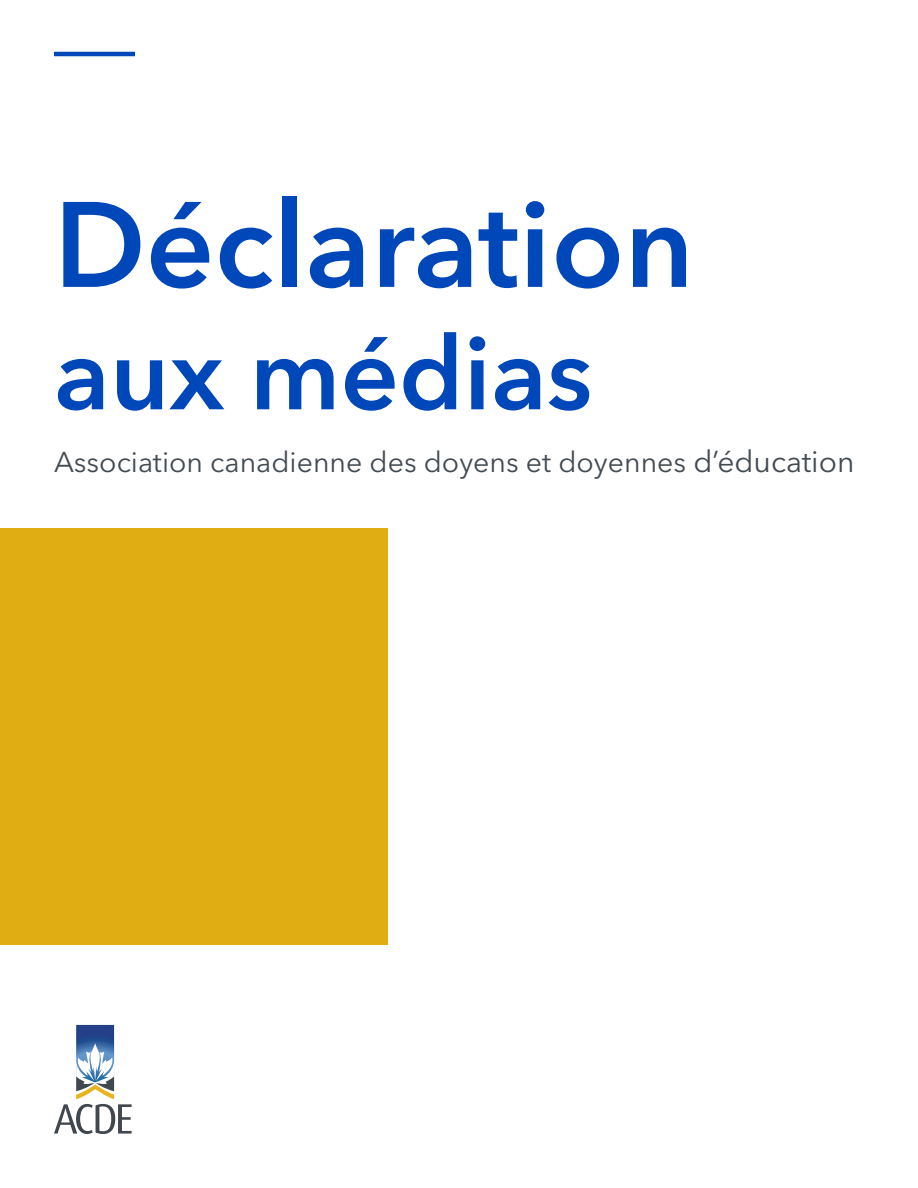
<style>
.page{position:relative;width:918px;height:1188px;background:#fff}
.page>*{position:absolute;margin:0;border:0;box-sizing:border-box;transform-origin:0 0}
.t1{font:600 120px "Avenir Next LT Pro";color:#0047ba}
.t2{font:600 102px "Avenir Next LT Pro";color:#0047ba}
.t3{font:28.5px "Avenir Next LT Pro";color:#424a52}
.s1{font-size:30px}
</style>
<div class="page">
<hr style="left:54px;top:52px;width:81px;height:4px;background:#0047ba">
<div style="left:0;top:528px;width:387px;height:416px;background:#e0ad12"></div>
<svg style="left:54px;top:1025px;width:78px;height:109px"></svg>
<h1 class="t1" style="left:54px;top:172px;width:642px">Déclaration</h1>
<h2 class="t2" style="left:54px;top:312px;width:540px">aux médias</h2>
<p class="t3" style="left:54px;top:445px;width:802px">Association canadienne des doyens et doyennes <span class="s1">d’éducation</span></p>
</div>
